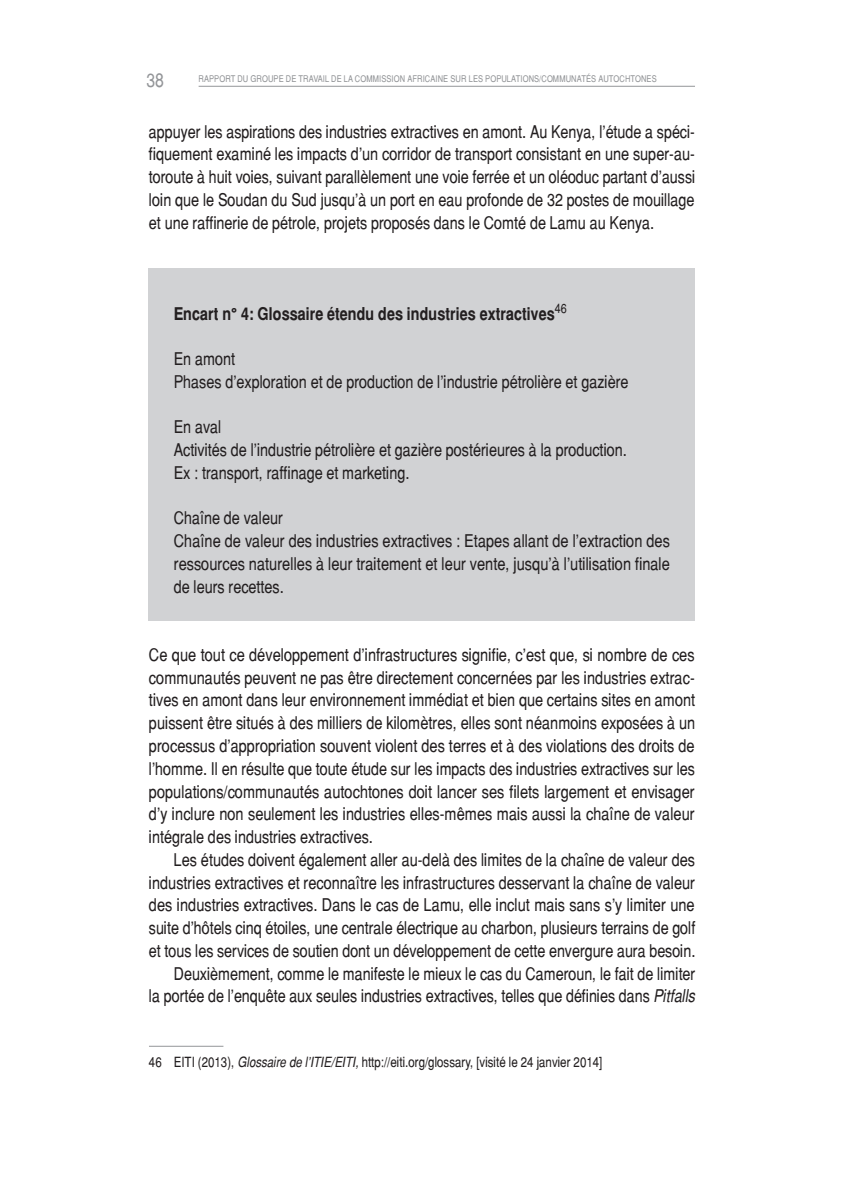
<style>
.page{position:relative;width:844px;height:1191px;background:#fff}
.page>*{position:absolute;margin:0;border:0;box-sizing:border-box;transform-origin:0 0}
.t1{font:19.25px "Switzerland Narrow";color:#939598}
.A_G{font:17.5px/22.8px "Switzerland Narrow";color:#231f20;text-align:justify}
.A-G1{font:17.5px/22.8px "Switzerland Narrow";color:#231f20;text-align:justify}
.BOX{font:17.5px/22.8px "Switzerland Narrow";color:#231f20;text-align:justify}
.BOX-2{font:700 17.5px "Switzerland Narrow";color:#231f20}
.NOTAS_1{font:14px "Switzerland Narrow";color:#231f20}
.t2{font:9.1px "Switzerland Narrow";letter-spacing:.01em;color:#939598}
.s1{font-family:"Calibri"}
.s2{font-style:italic}
</style>
<div class="page">
<hr style="left:198px;top:86px;width:497px;height:1px;background:#939598">
<div style="left:149px;top:268px;width:546px;height:352px;background:#d1d2d4"></div>
<hr style="left:149px;top:1046px;width:74px;height:1px;background:#939598">
<p class="t1" style="left:146px;top:68px;width:19px">38</p>
<p class="t2" style="left:198px;top:73px;width:459px">RAPPORT DU GROUPE DE TRAVAIL DE LA COMMISSION AFRICAINE SUR LES POPULATIONS/COMMUNATÉS AUTOCHTONES</p>
<p class="A_G" style="left:149px;top:120px;width:547px">appuyer les aspirations des industries extractives en amont. Au Kenya, l’étude a spéci&shy;fiquement examiné les impacts d’un corridor de transport consistant en une super-au&shy;toroute à huit voies, suivant parallèlement une voie ferrée et un oléoduc partant d’aussi loin que le Soudan du Sud jusqu’à un port en eau profonde de 32 postes de mouillage et une raffinerie de pétrole, projets proposés dans le Comté de Lamu au Kenya.</p>
<p class="BOX-2" style="left:174px;top:303px;width:394px">Encart n<span class="s1">°</span> 4: Glossaire étendu des industries extractives<sup>46</sup></p>
<p class="BOX" style="left:174px;top:347px;width:63px">En amont</p>
<p class="BOX" style="left:174px;top:370px;width:456px">Phases d’exploration et de production de l’industrie pétrolière et gazière</p>
<p class="BOX" style="left:174px;top:415px;width:49px">En aval</p>
<p class="BOX" style="left:174px;top:438px;width:454px">Activités de l’industrie pétrolière et gazière postérieures à la production.</p>
<p class="BOX" style="left:174px;top:461px;width:237px">Ex : transport, raffinage et marketing.</p>
<p class="BOX" style="left:174px;top:506px;width:111px">Chaîne de valeur</p>
<p class="BOX" style="left:174px;top:529px;width:497px">Chaîne de valeur des industries extractives : Etapes allant de l’extraction des ressources naturelles à leur traitement et leur vente, jusqu’à l’utilisation finale de leurs recettes.</p>
<p class="A_G" style="left:149px;top:643px;width:547px">Ce que tout ce développement d’infrastructures signifie, c’est que, si nombre de ces communautés peuvent ne pas être directement concernées par les industries extrac&shy;tives en amont dans leur environnement immédiat et bien que certains sites en amont puissent être situés à des milliers de kilomètres, elles sont néanmoins exposées à un processus d’appropriation souvent violent des terres et à des violations des droits de l’homme. Il en résulte que toute étude sur les impacts des industries extractives sur les populations/communautés autochtones doit lancer ses filets largement et envisager d’y inclure non seulement les industries elles-mêmes mais aussi la chaîne de valeur intégrale des industries extractives.</p>
<p class="A-G1" style="left:149px;top:848px;width:548px;text-indent:25px">Les études doivent également aller au-delà des limites de la chaîne de valeur des industries extractives et reconnaître les infrastructures desservant la chaîne de valeur des industries extractives. Dans le cas de Lamu, elle inclut mais sans s’y limiter une suite d’hôtels cinq étoiles, une centrale électrique au charbon, plusieurs terrains de golf et tous les services de soutien dont un développement de cette envergure aura besoin.</p>
<p class="A-G1" style="left:149px;top:961px;width:548px;text-align:right">Deuxièmement, comme le manifeste le mieux le cas du Cameroun, le fait de limiter<br>la portée de l’enquête aux seules industries extractives, telles que définies dans <span class="s2">Pitfalls</span></p>
<p class="NOTAS_1" style="left:149px;top:1053px;width:455px">46 EITI (2013), <span class="s2">Glossaire de l’ITIE/EITI,</span> http://eiti.org/glossary, [visité le 24 janvier 2014]</p>
</div>
